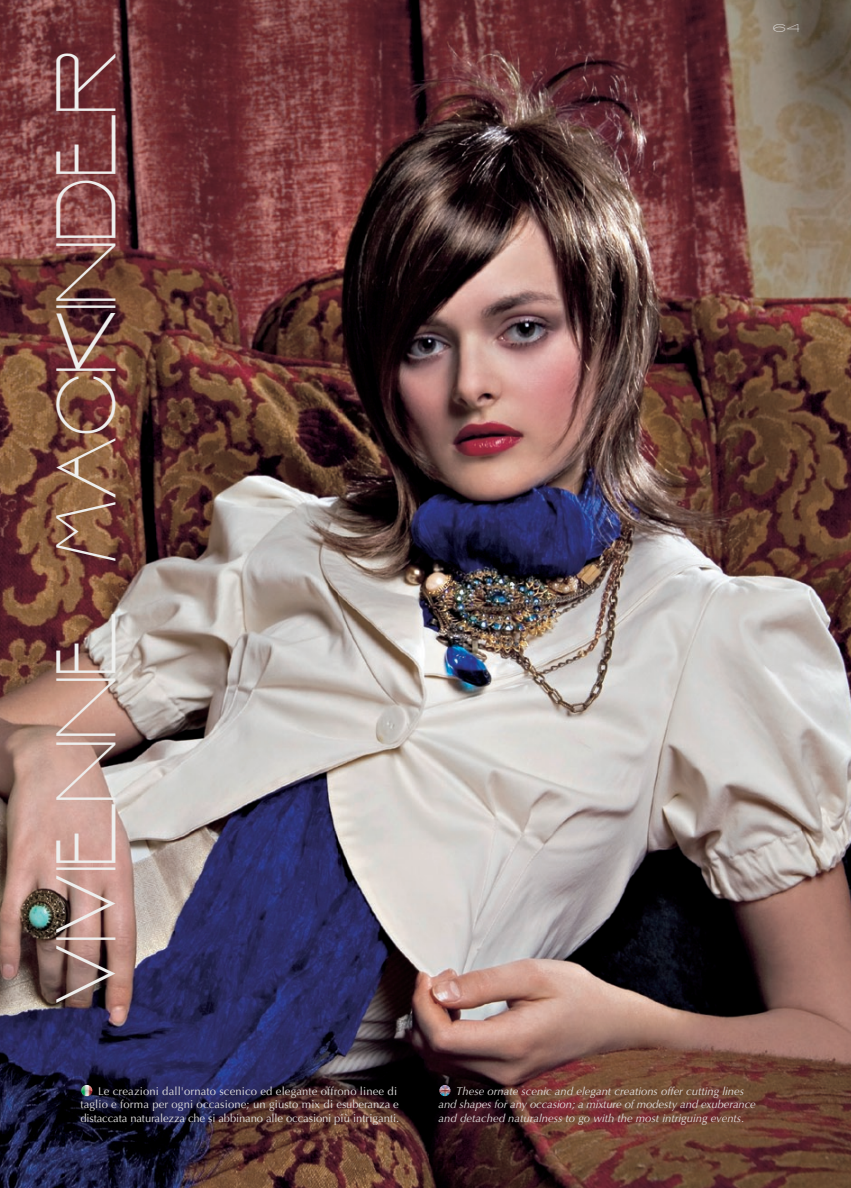
<style>
.page{position:relative;width:851px;height:1188px;background:#fff}
.page>*{position:absolute;margin:0;border:0;box-sizing:border-box;transform-origin:0 0}
.t1{font:75px "Interdimensional";color:#eeefee;scale:.62 1}
.t2{font:11.25px/13.8px "Optima";letter-spacing:.01em;color:#e0dfde}
.t3{font:italic 11.25px/13.8px "Optima";color:#e0dfde}
.t4{font:10px "Interdimensional";color:#e0dfde}
</style>
<div class="page">
<img style="left:0;top:0;width:850px;height:1187px">
<p class="t1" style="left:38px;top:1004px;width:1541px;rotate:-90deg">vivienne mackinder</p>
<p class="t4" style="left:773px;top:22px;width:28px">64</p>
<p class="t2" style="left:80px;top:1083px;width:320px;text-indent:18px">Le creazioni dall'ornato scenico ed elegante offrono linee di taglio e forma per ogni occasione; un giusto mix di esuberanza e distaccata naturalezza che si abbinano alle occasioni più intriganti.</p>
<p class="t3" style="left:438px;top:1083px;width:319px;text-indent:18px">These ornate scenic and elegant creations offer cutting lines and shapes for any occasion; a mixture of modesty and exuberance and detached naturalness to go with the most intriguing events.</p>
</div>
